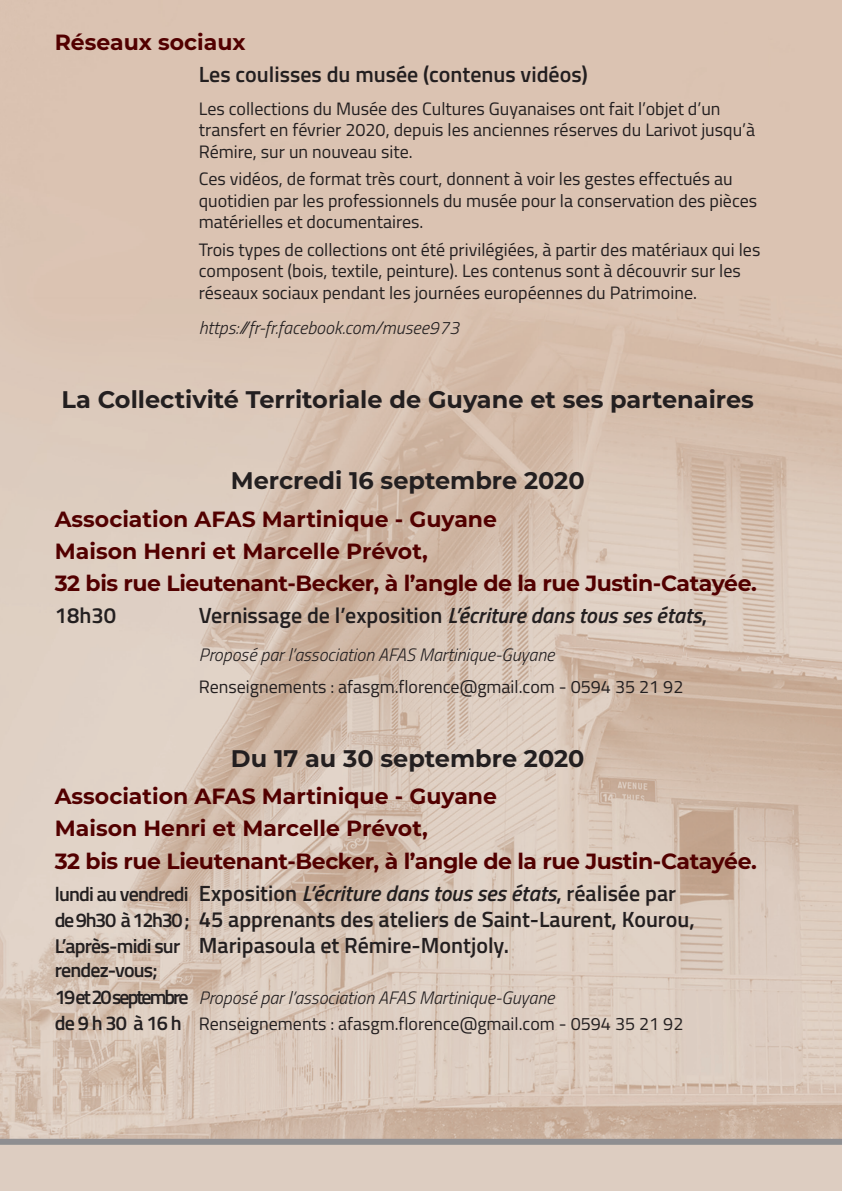
<style>
.page{position:relative;width:842px;height:1191px;background:#fff}
.page>*{position:absolute;margin:0;border:0;box-sizing:border-box;transform-origin:0 0}
.t1{font:700 24px "Montserrat";color:#231f20}
.t2{font:700 22px/32px "Montserrat";letter-spacing:-.005em;color:#520000}
.t3{font:600 22px/26.4px "Titillium Web";color:#231f20}
.t4{font:italic 600 22px "Titillium Web";color:#231f20}
.t5{font:600 20px "Titillium Web";letter-spacing:-.04em;color:#231f20}
.t6{font:18px/21.6px "Titillium";color:#231f20}
.t7{font:italic 300 18px "Titillium Web";color:#231f20}
.s1{font-style:normal}
.s2{font-size:20px}
.s3{font-style:italic}
.s4{font-weight:600;font-style:normal;font-size:20px}
.s5{font-family:"Titillium Web";font-weight:600;font-size:20px}
</style>
<div class="page">
<img style="left:0;top:0;width:842px;height:1191px">
<p class="t2" style="left:55px;top:25px;width:192px">Réseaux sociaux</p>
<p class="t3" style="left:199px;top:60px;width:391px">Les coulisses du musée (contenus vidéos)</p>
<p class="t6" style="left:199px;top:97px;width:558px">Les collections du Musée des Cultures Guyanaises ont fait l’objet d’un transfert en février 2020, depuis les anciennes réserves du Larivot jusqu’à<br>Rémire, sur un nouveau site.</p>
<p class="t6" style="left:199px;top:167px;width:560px">Ces vidéos, de format très court, donnent à voir les gestes effectués au quotidien par les professionnels du musée pour la conservation des pièces matérielles et documentaires.</p>
<p class="t6" style="left:199px;top:238px;width:563px">Trois types de collections ont été privilégiées, à partir des matériaux qui les composent (bois, textile, peinture). Les contenus sont à découvrir sur les réseaux sociaux pendant les journées européennes du Patrimoine.</p>
<p class="t7" style="left:199px;top:313px;width:262px">https://fr-fr.facebook.com/musee973</p>
<h1 class="t1" style="left:62px;top:383px;width:694px">La Collectivité Territoriale de Guyane et ses partenaires</h1>
<h1 class="t1" style="left:231px;top:463px;width:355px">Mercredi 16 septembre 2020</h1>
<p class="t2" style="left:55px;top:501px;width:706px">Association AFAS Martinique - Guyane<br>Maison Henri et Marcelle Prévot,<br>32 bis rue Lieutenant-Becker, à l’angle de la rue Justin-Catayée.</p>
<p class="t3" style="left:55px;top:601px;width:63px">18h30</p>
<p class="t4" style="left:199px;top:598px;width:510px"><span class="s1">Vernissage de l’exposition</span> L’écriture dans tous ses états<span class="s1">,</span></p>
<p class="t7" style="left:199px;top:640px;width:357px">Proposé par l’association AFAS Martinique-Guyane</p>
<p class="t6" style="left:199px;top:675px;width:486px">Renseignements : afasgm.florence@gmail.com - 0594 35 21 92</p>
<h1 class="t1" style="left:231px;top:740px;width:355px">Du 17 au 30 septembre 2020</h1>
<p class="t2" style="left:55px;top:779px;width:706px">Association AFAS Martinique - Guyane<br>Maison Henri et Marcelle Prévot,<br>32 bis rue Lieutenant-Becker, à l’angle de la rue Justin-Catayée.</p>
<p class="t3" style="left:55px;top:879px;width:641px"><span class="s2">lundi au vendredi</span> Exposition <span class="s3">L’écriture dans tous ses états</span>, réalisée par <span class="s2">de 9h30 à 12h30 ;</span> 45 apprenants des ateliers de Saint-Laurent, Kourou,<br><span class="s2">L’après-midi sur</span> Maripasoula et Rémire-Montjoly.</p>
<p class="t5" style="left:55px;top:954px;width:105px">rendez-vous;</p>
<p class="t7" style="left:55px;top:983px;width:501px"><span class="s4">19 et 20 septembre</span> Proposé par l’association AFAS Martinique-Guyane</p>
<p class="t6" style="left:55px;top:1012px;width:630px"><span class="s5">de 9 h 30 à 16 h</span> Renseignements : afasgm.florence@gmail.com - 0594 35 21 92</p>
</div>
